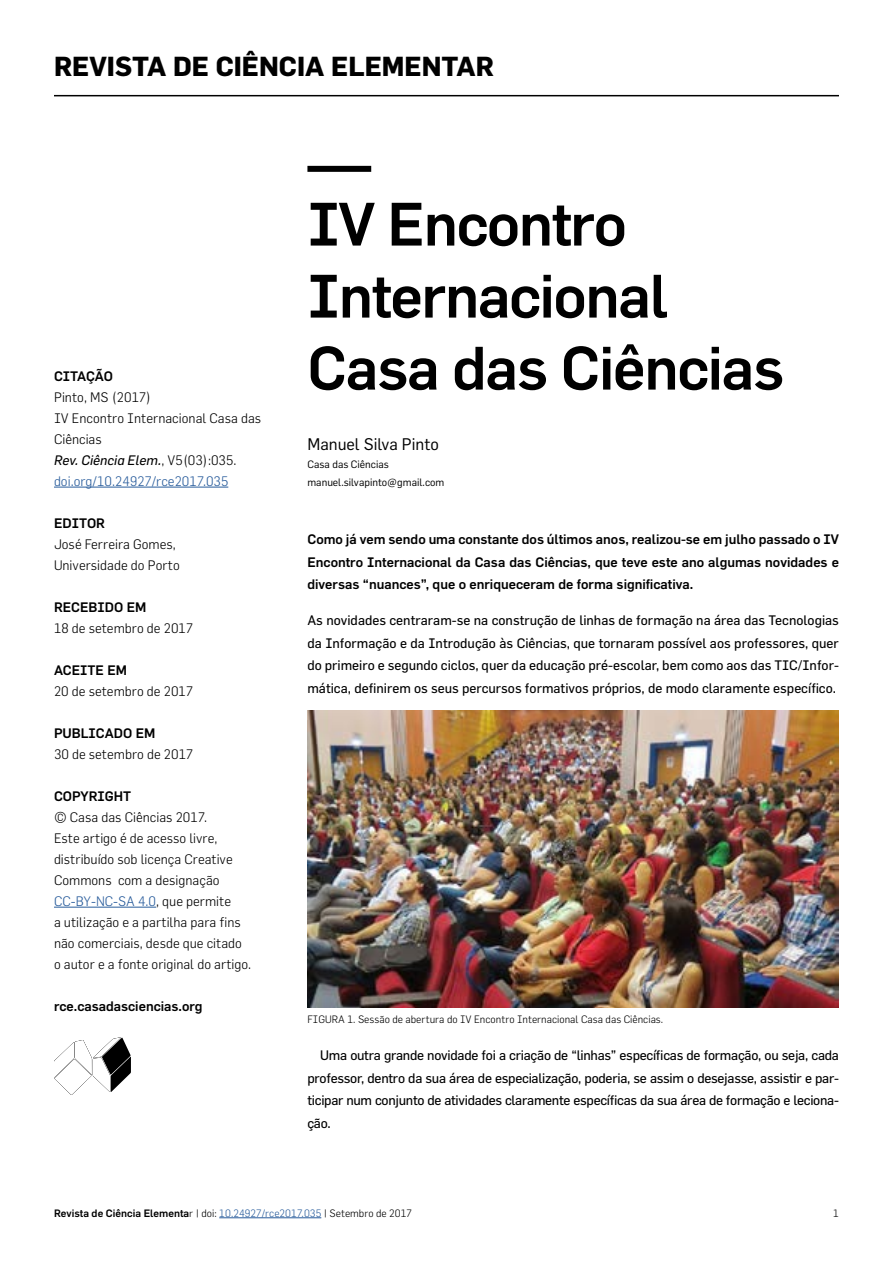
<style>
.page{position:relative;width:893px;height:1263px;background:#fff}
.page>*{position:absolute;margin:0;border:0;box-sizing:border-box;transform-origin:0 0}
.t1{font:500 60px/72px "Flama";letter-spacing:-.02em;color:#000}
.t2{font:700 27px "Flama";color:#000}
.t3{font:16.5px "Flama";color:#000}
.t4{font:13.5px/22.5px "Flama";letter-spacing:-.01em;color:#000;text-align:justify}
.t5{font:300 13.5px/21px "Flama";color:#000}
.t6{font:500 13.5px/22.5px "Flama";color:#000;text-align:justify}
.t7{font:300 10.5px "Flama";color:#000}
.t8{font:500 10.5px "Flama";color:#000}
.t9{font:10.5px/18px "Flama";color:#000}
.s1{font-weight:400;font-style:italic}
.s2{color:#275b9b}
.s3{font-weight:300}
.s4{font-weight:300;color:#275b9b}
</style>
<div class="page">
<hr style="left:54px;top:95px;width:785px;height:1px;background:#000">
<div style="left:307px;top:166px;width:64px;height:6px;background:#000"></div>
<hr style="left:219px;top:1217px;width:102px;height:1px;background:#275b9b">
<hr style="left:54px;top:487px;width:174px;height:1px;background:#275b9b">
<hr style="left:54px;top:907px;width:102px;height:1px;background:#275b9b">
<svg style="left:54px;top:1037px;width:77px;height:58px"></svg>
<img style="left:307px;top:710px;width:532px;height:298px">
<h2 class="t2" style="left:54px;top:50px;width:441px">REVISTA DE CIÊNCIA ELEMENTAR</h2>
<p class="t6" style="left:54px;top:364px;width:60px">CITAÇÃO</p>
<p class="t5" style="left:54px;top:386px;width:209px">Pinto, MS (2017)<br>IV Encontro Internacional Casa das<br>Ciências<br><span class="s1">Rev. Ciência Elem.</span>, V5(03):035. <span class="s2">doi.org/10.24927/rce2017.035</span></p>
<p class="t6" style="left:54px;top:511px;width:53px">EDITOR</p>
<p class="t5" style="left:54px;top:533px;width:127px">José Ferreira Gomes,<br>Universidade do Porto</p>
<p class="t6" style="left:54px;top:595px;width:94px">RECEBIDO EM</p>
<p class="t5" style="left:54px;top:617px;width:141px">18 de setembro de 2017</p>
<p class="t6" style="left:54px;top:658px;width:75px">ACEITE EM</p>
<p class="t5" style="left:54px;top:680px;width:141px">20 de setembro de 2017</p>
<p class="t6" style="left:54px;top:721px;width:103px">PUBLICADO EM</p>
<p class="t5" style="left:54px;top:743px;width:141px">30 de setembro de 2017</p>
<p class="t6" style="left:54px;top:784px;width:79px">COPYRIGHT</p>
<p class="t5" style="left:54px;top:806px;width:199px">© Casa das Ciências 2017.<br>Este artigo é de acesso livre, distribuído sob licença Creative<br>Commons com a designação<br><span class="s2">CC-BY-NC-SA 4.0</span>, que permite<br>a utilização e a partilha para fins não comerciais, desde que citado o autor e a fonte original do artigo.</p>
<p class="t6" style="left:54px;top:994px;width:150px">rce.casadasciencias.org</p>
<h1 class="t1" style="left:307px;top:187px;width:478px">IV Encontro<br>Internacional<br>Casa das Ciências</h1>
<p class="t3" style="left:307px;top:434px;width:133px">Manuel Silva Pinto</p>
<p class="t9" style="left:307px;top:455px;width:138px">Casa das Ciências manuel.silvapinto@gmail.com</p>
<p class="t6" style="left:307px;top:528px;width:533px">Como já vem sendo uma constante dos últimos anos, realizou-se em julho passado o IV Encontro Internacional da Casa das Ciências, que teve este ano algumas novidades e diversas “nuances”, que o enriqueceram de forma significativa.</p>
<p class="t4" style="left:307px;top:609px;width:533px">As novidades centraram-se na construção de linhas de formação na área das Tecnologias da Informação e da Introdução às Ciências, que tornaram possível aos professores, quer do primeiro e segundo ciclos, quer da educação pré-escolar, bem como aos das TIC/Infor&shy;mática, definirem os seus percursos formativos próprios, de modo claramente específico.</p>
<p class="t7" style="left:307px;top:1012px;width:357px">FIGURA 1. Sessão de abertura do IV Encontro Internacional Casa das Ciências.</p>
<p class="t4" style="left:307px;top:1044px;width:533px;text-indent:13px">Uma outra grande novidade foi a criação de “linhas” específicas de formação, ou seja, cada professor, dentro da sua área de especialização, poderia, se assim o desejasse, assistir e par&shy;ticipar num conjunto de atividades claramente específicas da sua área de formação e leciona&shy;ção.</p>
<p class="t8" style="left:54px;top:1206px;width:360px">Revista de Ciência Elementa<span class="s3">r | doi:</span> <span class="s4">10.24927/rce2017.035</span> <span class="s3">| Setembro de 2017</span></p>
<p class="t7" style="left:833px;top:1207px;width:7px">1</p>
</div>
